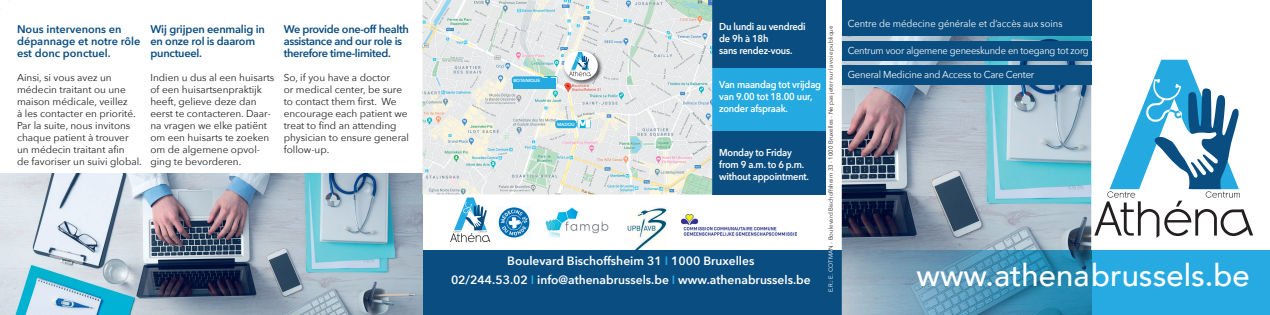
<style>
.page{position:relative;width:1270px;height:315px;background:#fff}
.page>*{position:absolute;margin:0;border:0;box-sizing:border-box;transform-origin:0 0}
.t1{font:500 31px "Avenir";color:#fff}
.t2{font:600 12px/19px "Avenir Next";color:#fff;text-align:center}
.t3{font:600 11px/12px "Avenir Next";letter-spacing:-.02em;color:#0a4d80}
.t4{font:600 11px/12px "Avenir Next";color:#0a4d80}
.t5{font:10px/12px "Avenir Next";color:#231f20}
.t6{font:600 10px/12px "Avenir Next";letter-spacing:-.02em;color:#fff;scale:.93 1}
.t7{font:10px "Avenir Next";letter-spacing:-.02em;color:#fff;scale:.93 1}
.t8{font:10px "Avenir Next";color:#fff;scale:.94 1}
.t9{font:10px "Avenir Next";letter-spacing:-.02em;color:#fff;scale:.95 1}
.t10{font:6px "Avenir Next";color:#231f20}
.t11{font:600 4.5px "Avenir Next";color:#fff}
.s1{color:#fff}
.s2{color:#24aae1}
</style>
<div class="page">
<div style="left:712px;top:0;width:114px;height:194px;background:#0a4d80"></div>
<div style="left:712px;top:68px;width:114px;height:62px;background:#24aae1"></div>
<img style="left:545px;top:208px;width:63px;height:30px">
<img style="left:498px;top:207px;width:32px;height:31px">
<img style="left:627px;top:207px;width:40px;height:43px">
<svg style="left:450px;top:197px;width:40px;height:45px"></svg>
<div style="left:422px;top:250px;width:423px;height:65px;background:#0a4d80"></div>
<svg style="left:1153px;top:60px;width:42px;height:19px"></svg>
<svg style="left:1094px;top:79px;width:159px;height:159px"></svg>
<img style="left:842px;top:35px;width:249px;height:280px">
<div style="left:1091px;top:250px;width:179px;height:65px;background:#26aae1"></div>
<img style="left:845px;top:250px;width:246px;height:65px">
<div style="left:842px;top:0;width:249px;height:35px;background:#0a4d80"></div>
<div style="left:842px;top:41px;width:249px;height:20px;background:#0a4d80"></div>
<div style="left:842px;top:66px;width:249px;height:19px;background:#0a4d80"></div>
<img style="left:0;top:173px;width:422px;height:142px">
<img style="left:422px;top:0;width:290px;height:194px">
<img style="left:563px;top:50px;width:40px;height:35px">
<div style="left:564px;top:51px;width:34px;height:29px;background:#fff;border-radius:50%"></div>
<svg style="left:569px;top:52px;width:22px;height:24px"></svg>
<svg style="left:544px;top:76px;width:13px;height:8px"></svg>
<div style="left:512px;top:76px;width:31px;height:8px;background:#24aae1;border-radius:3px"></div>
<div style="left:513px;top:78px;width:43px;height:10px;background:#24aae1"></div>
<img style="left:577px;top:120px;width:14px;height:8px">
<div style="left:555px;top:120px;width:22px;height:8px;background:#24aae1;border-radius:3px"></div>
<img style="left:681px;top:215px;width:116px;height:22px">
<p class="t4" style="left:17px;top:23px;width:125px">Nous intervenons en dépannage et notre rôle est donc ponctuel.</p>
<p class="t5" style="left:17px;top:71px;width:126px">Ainsi, si vous avez un médecin traitant ou une maison médicale, veillez<br>à les contacter en priorité.<br>Par la suite, nous invitons chaque patient à trouver un médecin traitant afin<br>de favoriser un suivi global.</p>
<p class="t3" style="left:150px;top:23px;width:116px">Wĳ grĳpen eenmalig in en onze rol is daarom punctueel.</p>
<p class="t5" style="left:150px;top:71px;width:125px">Indien u dus al een huisarts of een huisartsenpraktĳk heeft, gelieve deze dan eerst te contacteren. Daar&shy;na vragen we elke patiënt om een huisarts te zoeken om de algemene opvol&shy;ging te bevorderen.</p>
<p class="t3" style="left:284px;top:23px;width:127px">We provide one-off health assistance and our role is therefore time-limited.</p>
<p class="t5" style="left:284px;top:71px;width:127px">So, if you have a doctor<br>or medical center, be sure to contact them first. We encourage each patient we treat to find an attending physician to ensure general follow-up.</p>
<p class="t6" style="left:719px;top:20px;width:95px">Du lundi au vendredi de 9h à 18h<br>sans rendez-vous.</p>
<p class="t6" style="left:719px;top:78px;width:111px">Van maandag tot vrijdag van 9.00 tot 18.00 uur, zonder afspraak.</p>
<p class="t6" style="left:719px;top:146px;width:98px">Monday to Friday from 9 a.m. to 6 p.m. without appointment.</p>
<p class="t10" style="left:825px;top:292px;width:268px;rotate:-90deg"><span class="s1">E.R.: E. COTMA</span>N - Boulevard Bischoffsheim 33 - 1000 Bruxelles - Ne pas jeter sur la voie publique</p>
<p class="t11" style="left:513px;top:77px;width:28px">BOTANIQUE</p>
<p class="t11" style="left:557px;top:120px;width:19px">MADOU</p>
<p class="t2" style="left:451px;top:251px;width:361px">Boulevard Bischoffsheim 31 <span class="s2">I</span> 1000 Bruxelles<br>02/244.53.02 <span class="s2">I</span> info@athenabrussels.be <span class="s2">I</span> www.athenabrussels.be</p>
<p class="t8" style="left:848px;top:15px;width:230px">Centre de médecine générale et d’accès aux soins</p>
<p class="t7" style="left:848px;top:42px;width:261px">Centrum voor algemene geneeskunde en toegang tot zorg</p>
<p class="t9" style="left:848px;top:66px;width:198px">General Medicine and Access to Care Center</p>
<h1 class="t1" style="left:916px;top:248px;width:335px">www.athenabrussels.be</h1>
</div>
